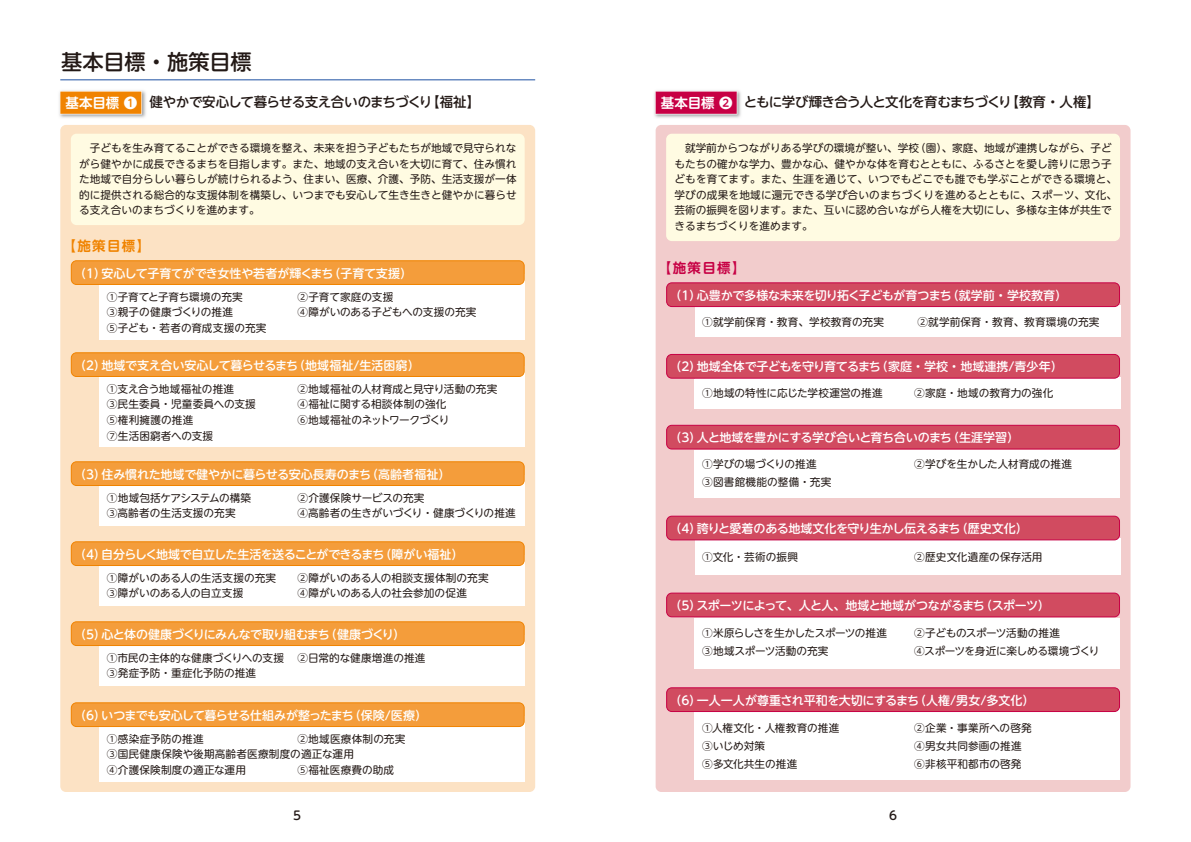
<style>
.page{position:relative;width:1191px;height:842px;background:#fff}
.page>*{position:absolute;margin:0;border:0;box-sizing:border-box;transform-origin:0 0}
.t1{font:500 21.3px "UD Shin M Go Pro";letter-spacing:-.01em;color:#231916}
.t2{font:500 13.5px "UD Shin M Go Pro";letter-spacing:-.045em;color:#231916}
.t3{font:700 13.5px "UD Shin M Go Pro De";letter-spacing:-.01em;color:#fff}
.t4{font:700 13.5px "UD Shin M Go Pro De";color:#f08300}
.t5{font:700 13.5px "UD Shin M Go Pro De";color:#c70044}
.t6{font:500 12px "UD Shin M Go Pro";letter-spacing:-.03em;color:#fff}
.t7{font:500 12px "UD Shin M Go Pro";letter-spacing:-.05em;color:#fff}
.t8{font:500 12px "UD Shin M Go Pro";color:#fff}
.t9{font:500 12px "UD Shin M Go Pro";letter-spacing:-.055em;color:#fff}
.t10{font:500 12px "UD Shin M Go Pro";color:#231916}
.t11{font:10.6px/15.6px "UD Shin M Go Pro";letter-spacing:.005em;color:#231916}
.t12{font:10.6px "UD Shin M Go Pro";letter-spacing:-.015em;color:#231916}
.t13{font:10.6px "UD Shin M Go Pro";letter-spacing:-.025em;color:#231916}
.t14{font:10.6px "UD Shin M Go Pro";letter-spacing:-.045em;color:#231916}
.t15{font:10.6px "UD Shin M Go Pro";letter-spacing:-.035em;color:#231916}
.t16{font:10.6px "UD Shin M Go Pro";letter-spacing:-.03em;color:#231916}
.t17{font:10.6px "UD Shin M Go Pro";letter-spacing:.025em;color:#231916}
</style>
<div class="page">
<div style="left:60px;top:125px;width:475px;height:667px;background:#fce2c4;border-radius:6px"></div>
<div style="left:99px;top:274px;width:425px;height:65px;background:#fff"></div>
<div style="left:99px;top:716px;width:425px;height:65px;background:#fff"></div>
<div style="left:99px;top:475px;width:425px;height:51px;background:#fff"></div>
<div style="left:99px;top:555px;width:425px;height:51px;background:#fff"></div>
<div style="left:99px;top:635px;width:425px;height:51px;background:#fff"></div>
<div style="left:99px;top:366px;width:425px;height:81px;background:#fff"></div>
<svg style="left:71px;top:260px;width:453px;height:25px;background:#f39b37"></svg>
<svg style="left:71px;top:702px;width:453px;height:25px;background:#f39b38"></svg>
<svg style="left:71px;top:461px;width:453px;height:25px;background:#f39b37"></svg>
<svg style="left:71px;top:541px;width:453px;height:25px;background:#f39b37"></svg>
<svg style="left:71px;top:621px;width:453px;height:25px;background:#f39b37"></svg>
<svg style="left:71px;top:352px;width:453px;height:25px;background:#f39b37"></svg>
<div style="left:71px;top:134px;width:453px;height:91px;background:#fffbe2;border-radius:6px"></div>
<img style="left:59px;top:90px;width:87px;height:28px">
<svg style="left:60px;top:91px;width:82px;height:23px;background:#f0880b"></svg>
<hr style="left:60px;top:79px;width:475px;height:1px;background:#1e50a2">
<div style="left:655px;top:125px;width:475px;height:667px;background:#f2cccc;border-radius:6px"></div>
<div style="left:694px;top:450px;width:425px;height:48px;background:#fff"></div>
<div style="left:695px;top:539px;width:426px;height:36px;background:#fff"></div>
<div style="left:695px;top:377px;width:426px;height:31px;background:#fff"></div>
<div style="left:695px;top:305px;width:426px;height:32px;background:#fff"></div>
<div style="left:694px;top:618px;width:425px;height:50px;background:#fff"></div>
<div style="left:694px;top:701px;width:425px;height:78px;background:#fff"></div>
<svg style="left:666px;top:282px;width:454px;height:25px;background:#d0465f"></svg>
<svg style="left:666px;top:354px;width:454px;height:25px;background:#d0475f"></svg>
<svg style="left:666px;top:425px;width:454px;height:24px;background:#d0475e"></svg>
<svg style="left:666px;top:516px;width:454px;height:24px;background:#d0475f"></svg>
<svg style="left:666px;top:593px;width:454px;height:24px;background:#d0475f"></svg>
<svg style="left:666px;top:687px;width:454px;height:25px;background:#d0465f"></svg>
<div style="left:666px;top:134px;width:454px;height:107px;background:#fffbe2;border-radius:6px"></div>
<img style="left:654px;top:90px;width:87px;height:28px">
<svg style="left:655px;top:91px;width:82px;height:23px;background:#c90b4c"></svg>
<h1 class="t1" style="left:61px;top:44px;width:192px">基本目標・施策目標</h1>
<p class="t3" style="left:66px;top:92px;width:73px">基本目標 ❶</p>
<p class="t2" style="left:149px;top:91px;width:332px">健やかで安心して暮らせる支え合いのまちづくり【福祉】</p>
<p class="t11" style="left:79px;top:140px;width:439px;text-align:justify">　子どもを生み育てることができる環境を整え、未来を担う子どもたちが地域で見守られながら健やかに成長できるまちを目指します。また、地域の支え合いを大切に育て、住み慣れた地域で自分らしい暮らしが続けられるよう、住まい、医療、介護、予防、生活支援が一体的に提供される総合的な支援体制を構築し、いつまでも安心して生き生きと健やかに暮らせる支え合いのまちづくりを進めます。</p>
<p class="t4" style="left:62px;top:235px;width:89px">【施策目標】</p>
<p class="t6" style="left:74px;top:263px;width:339px">（１）安心して子育てができ女性や若者が輝くまち（子育て支援）</p>
<p class="t11" style="left:107px;top:288px;width:137px">①子育てと子育ち環境の充実</p>
<p class="t11" style="left:297px;top:288px;width:97px">②子育て家庭の支援</p>
<p class="t11" style="left:107px;top:304px;width:128px">③親子の健康づくりの推進</p>
<p class="t12" style="left:297px;top:304px;width:181px">④障がいのある子どもへの支援の充実</p>
<p class="t11" style="left:107px;top:320px;width:161px">⑤子ども・若者の育成支援の充実</p>
<p class="t6" style="left:74px;top:355px;width:347px">（２）地域で支え合い安心して暮らせるまち（地域福祉/生活困窮）</p>
<p class="t11" style="left:107px;top:380px;width:129px">①支え合う地域福祉の推進</p>
<p class="t11" style="left:297px;top:380px;width:201px">②地域福祉の人材育成と見守り活動の充実</p>
<p class="t11" style="left:107px;top:396px;width:151px">③民生委員・児童委員への支援</p>
<p class="t11" style="left:297px;top:396px;width:150px">④福祉に関する相談体制の強化</p>
<p class="t17" style="left:107px;top:411px;width:88px">⑤権利擁護の推進</p>
<p class="t15" style="left:297px;top:411px;width:154px">⑥地域福祉のネットワークづくり</p>
<p class="t11" style="left:107px;top:427px;width:108px">⑦生活困窮者への支援</p>
<p class="t6" style="left:74px;top:464px;width:378px">（３）住み慣れた地域で健やかに暮らせる安心長寿のまち（高齢者福祉）</p>
<p class="t16" style="left:107px;top:489px;width:146px">①地域包括ケアシステムの構築</p>
<p class="t11" style="left:297px;top:489px;width:129px">②介護保険サービスの充実</p>
<p class="t11" style="left:107px;top:505px;width:130px">③高齢者の生活支援の充実</p>
<p class="t11" style="left:297px;top:505px;width:220px">④高齢者の生きがいづくり・健康づくりの推進</p>
<p class="t7" style="left:74px;top:544px;width:391px">（４）自分らしく地域で自立した生活を送ることができるまち（障がい福祉）</p>
<p class="t11" style="left:107px;top:569px;width:171px">①障がいのある人の生活支援の充実</p>
<p class="t11" style="left:297px;top:569px;width:193px">②障がいのある人の相談支援体制の充実</p>
<p class="t12" style="left:107px;top:585px;width:149px">③障がいのある人の自立支援　</p>
<p class="t11" style="left:297px;top:585px;width:171px">④障がいのある人の社会参加の促進</p>
<p class="t6" style="left:74px;top:624px;width:332px">（５）心と体の健康づくりにみんなで取り組むまち（健康づくり）</p>
<p class="t12" style="left:107px;top:649px;width:179px">①市民の主体的な健康づくりへの支援</p>
<p class="t11" style="left:297px;top:649px;width:130px">②日常的な健康増進の推進</p>
<p class="t11" style="left:107px;top:665px;width:151px">③発症予防・重症化予防の推進</p>
<p class="t9" style="left:74px;top:705px;width:354px">（６）いつまでも安心して暮らせる仕組みが整ったまち（保険/医療）</p>
<p class="t11" style="left:107px;top:730px;width:98px">①感染症予防の推進</p>
<p class="t11" style="left:107px;top:730px;width:300px;text-indent:190px">②地域医療体制の充実<br>③国民健康保険や後期高齢者医療制度の適正な運用<br>④介護保険制度の適正な運用</p>
<p class="t11" style="left:297px;top:762px;width:98px">⑤福祉医療費の助成</p>
<p class="t10" style="left:293px;top:806px;width:9px">5</p>
<p class="t3" style="left:661px;top:92px;width:73px">基本目標 ❷</p>
<p class="t2" style="left:744px;top:91px;width:358px">ともに学び輝き合う人と文化を育むまちづくり【教育・人権】</p>
<p class="t11" style="left:674px;top:140px;width:444px">　就学前からつながりある学びの環境が整い、学校（園）、家庭、地域が連携しながら、子どもたちの確かな学力、豊かな心、健やかな体を育むとともに、ふるさとを愛し誇りに思う子どもを育てます。また、生涯を通じて、いつでもどこでも誰でも学ぶことができる環境と、学びの成果を地域に還元できる学び合いのまちづくりを進めるとともに、スポーツ、文化、芸術の振興を図ります。また、互いに認め合いながら人権を大切にし、多様な主体が共生できるまちづくりを進めます。</p>
<p class="t5" style="left:657px;top:257px;width:89px">【施策目標】</p>
<p class="t6" style="left:669px;top:285px;width:399px">（１）心豊かで多様な未来を切り拓く子どもが育つまち（就学前・学校教育）</p>
<p class="t11" style="left:702px;top:313px;width:183px">①就学前保育・教育、学校教育の充実</p>
<p class="t11" style="left:917px;top:313px;width:183px">②就学前保育・教育、教育環境の充実</p>
<p class="t6" style="left:669px;top:357px;width:395px">（２）地域全体で子どもを守り育てるまち（家庭・学校・地域連携/青少年）</p>
<p class="t11" style="left:702px;top:385px;width:182px">①地域の特性に応じた学校運営の推進</p>
<p class="t11" style="left:914px;top:385px;width:140px">②家庭・地域の教育力の強化</p>
<p class="t6" style="left:669px;top:428px;width:351px">（３）人と地域を豊かにする学び合いと育ち合いのまち（生涯学習）</p>
<p class="t11" style="left:702px;top:456px;width:116px">①学びの場づくりの推進</p>
<p class="t11" style="left:914px;top:456px;width:159px">②学びを生かした人材育成の推進</p>
<p class="t11" style="left:702px;top:474px;width:131px">③図書館機能の整備・充実</p>
<p class="t6" style="left:669px;top:519px;width:360px">（４）誇りと愛着のある地域文化を守り生かし伝えるまち（歴史文化）</p>
<p class="t11" style="left:702px;top:548px;width:97px">①文化・芸術の振興</p>
<p class="t11" style="left:914px;top:548px;width:130px">②歴史文化遺産の保存活用</p>
<p class="t7" style="left:669px;top:596px;width:382px">（５）スポーツによって、人と人、地域と地域がつながるまち（スポーツ）</p>
<p class="t14" style="left:702px;top:624px;width:186px">①米原らしさを生かしたスポーツの推進</p>
<p class="t13" style="left:914px;top:624px;width:147px">②子どものスポーツ活動の推進</p>
<p class="t11" style="left:702px;top:642px;width:128px">③地域スポーツ活動の充実</p>
<p class="t13" style="left:914px;top:642px;width:186px">④スポーツを身近に楽しめる環境づくり</p>
<p class="t8" style="left:669px;top:690px;width:366px">（６）一人一人が尊重され平和を大切にするまち（人権/男女/多文化）</p>
<p class="t11" style="left:702px;top:719px;width:139px">①人権文化・人権教育の推進</p>
<p class="t11" style="left:914px;top:719px;width:119px">②企業・事業所への啓発</p>
<p class="t11" style="left:702px;top:737px;width:65px">③いじめ対策</p>
<p class="t11" style="left:914px;top:737px;width:109px">④男女共同参画の推進</p>
<p class="t11" style="left:702px;top:755px;width:97px">⑤多文化共生の推進</p>
<p class="t11" style="left:914px;top:755px;width:109px">⑥非核平和都市の啓発</p>
<p class="t10" style="left:889px;top:806px;width:9px">6</p>
</div>
